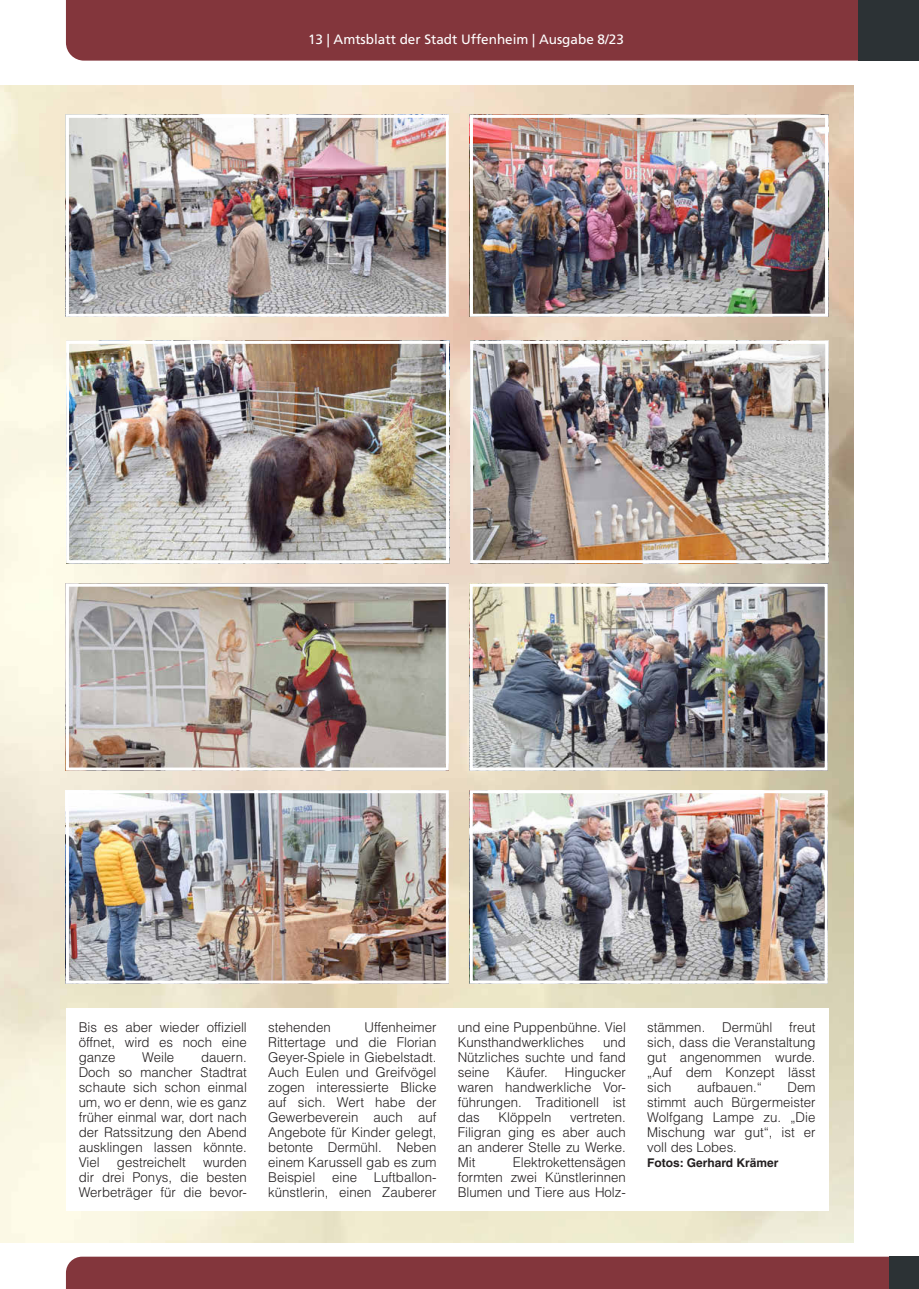
<style>
.page{position:relative;width:919px;height:1289px;background:#fff}
.page>*{position:absolute;margin:0;border:0;box-sizing:border-box;transform-origin:0 0}
.t1{font:300 13.5px/15px "Helvetica LT";color:#231f20;text-align:justify}
.t2{font:13.5px "Frutiger LT";color:#fff}
.t3{font:700 12px "Helvetica LT";color:#231f20}
</style>
<div class="page">
<div style="left:66px;top:1256px;width:823px;height:32px;background:#83363c"></div>
<div style="left:889px;top:1256px;width:29px;height:32px;background:#2c3235"></div>
<div style="left:66px;top:0;width:792px;height:61px;background:#83363c"></div>
<div style="left:858px;top:0;width:60px;height:61px;background:#2c3235"></div>
<img style="left:0;top:85px;width:853px;height:1157px">
<div style="left:66px;top:1008px;width:762px;height:202px;background:#fff"></div>
<img style="left:70px;top:119px;width:375px;height:194px">
<div style="left:66px;top:115px;width:383px;height:202px;border:3px solid #fff"></div>
<img style="left:474px;top:119px;width:350px;height:194px">
<div style="left:470px;top:115px;width:358px;height:202px;border:3px solid #fff"></div>
<img style="left:70px;top:345px;width:375px;height:214px">
<div style="left:66px;top:341px;width:383px;height:222px;border:3px solid #fff"></div>
<img style="left:473px;top:587px;width:350px;height:179px">
<div style="left:469px;top:583px;width:358px;height:187px;border:3px solid #fff"></div>
<img style="left:70px;top:587px;width:375px;height:179px">
<div style="left:66px;top:583px;width:383px;height:187px;border:3px solid #fff"></div>
<img style="left:474px;top:345px;width:350px;height:214px">
<div style="left:470px;top:341px;width:358px;height:222px;border:3px solid #fff"></div>
<img style="left:70px;top:794px;width:375px;height:185px">
<div style="left:66px;top:790px;width:383px;height:193px;border:3px solid #fff"></div>
<img style="left:473px;top:794px;width:350px;height:185px">
<div style="left:469px;top:790px;width:358px;height:193px;border:3px solid #fff"></div>
<p class="t2" style="left:308px;top:32px;width:317px">13 | Amtsblatt der Stadt Uffenheim | Ausgabe 8/23</p>
<p class="t1" style="left:79px;top:1019px;width:170px">Bis es aber wieder offiziell öffnet, wird es noch eine ganze</p>
<p class="t1" style="left:79px;top:1049px;width:170px;text-indent:122px">dauern.<br>Doch so mancher Stadtrat schaute sich schon einmal um, wo er denn, wie es ganz früher einmal war, dort nach der Ratssitzung den Abend ausklingen lassen könnte.<br>Viel</p>
<p class="t1" style="left:142px;top:1049px;width:34px">Weile</p>
<p class="t1" style="left:79px;top:1154px;width:170px;text-indent:124px">wurden dir drei Ponys, die besten Werbeträger für die bevor-</p>
<p class="t1" style="left:117px;top:1154px;width:70px">gestreichelt</p>
<p class="t1" style="left:268px;top:1019px;width:170px;text-indent:96px">Uffenheimer Rittertage und die Florian Geyer-Spiele in Giebelstadt.<br>Auch Eulen und Greifvögel zogen interessierte Blicke auf sich. Wert habe der Gewerbeverein auch auf Angebote für Kinder gelegt, betonte Dermühl. Neben einem Karussell gab es zum Beispiel eine Luftballon&shy;künstlerin, einen Zauberer</p>
<p class="t1" style="left:457px;top:1019px;width:170px">und eine Puppenbühne. Viel<br>Kunsthandwerkliches</p>
<p class="t1" style="left:268px;top:1019px;width:64px">stehenden</p>
<p class="t1" style="left:457px;top:1034px;width:170px;text-indent:145px">und Nützliches suchte und fand seine</p>
<p class="t1" style="left:506px;top:1064px;width:43px">Käufer.</p>
<p class="t1" style="left:457px;top:1064px;width:170px;text-indent:107px">Hingucker waren handwerkliche Vor&shy;führungen. Traditionell ist das</p>
<p class="t1" style="left:498px;top:1109px;width:54px">Klöppeln</p>
<p class="t1" style="left:457px;top:1109px;width:170px;text-indent:112px">vertreten.<br>Filigran ging es aber auch an anderer Stelle zu Werke.<br>Mit</p>
<p class="t1" style="left:457px;top:1154px;width:170px;text-indent:55px">Elektrokettensägen formten zwei Künstlerinnen Blumen und Tiere aus Holz-</p>
<p class="t1" style="left:647px;top:1019px;width:170px">stämmen. Dermühl freut sich, dass die Veranstaltung gut angenommen wurde. „Auf dem Konzept lässt sich</p>
<p class="t1" style="left:697px;top:1079px;width:66px">aufbauen.“</p>
<p class="t1" style="left:647px;top:1079px;width:170px;text-indent:140px">Dem stimmt auch Bürgermeister Wolfgang Lampe zu. „Die Mischung war gut“, ist er voll des Lobes.</p>
<p class="t3" style="left:647px;top:1155px;width:133px">Fotos: Gerhard Krämer</p>
</div>
